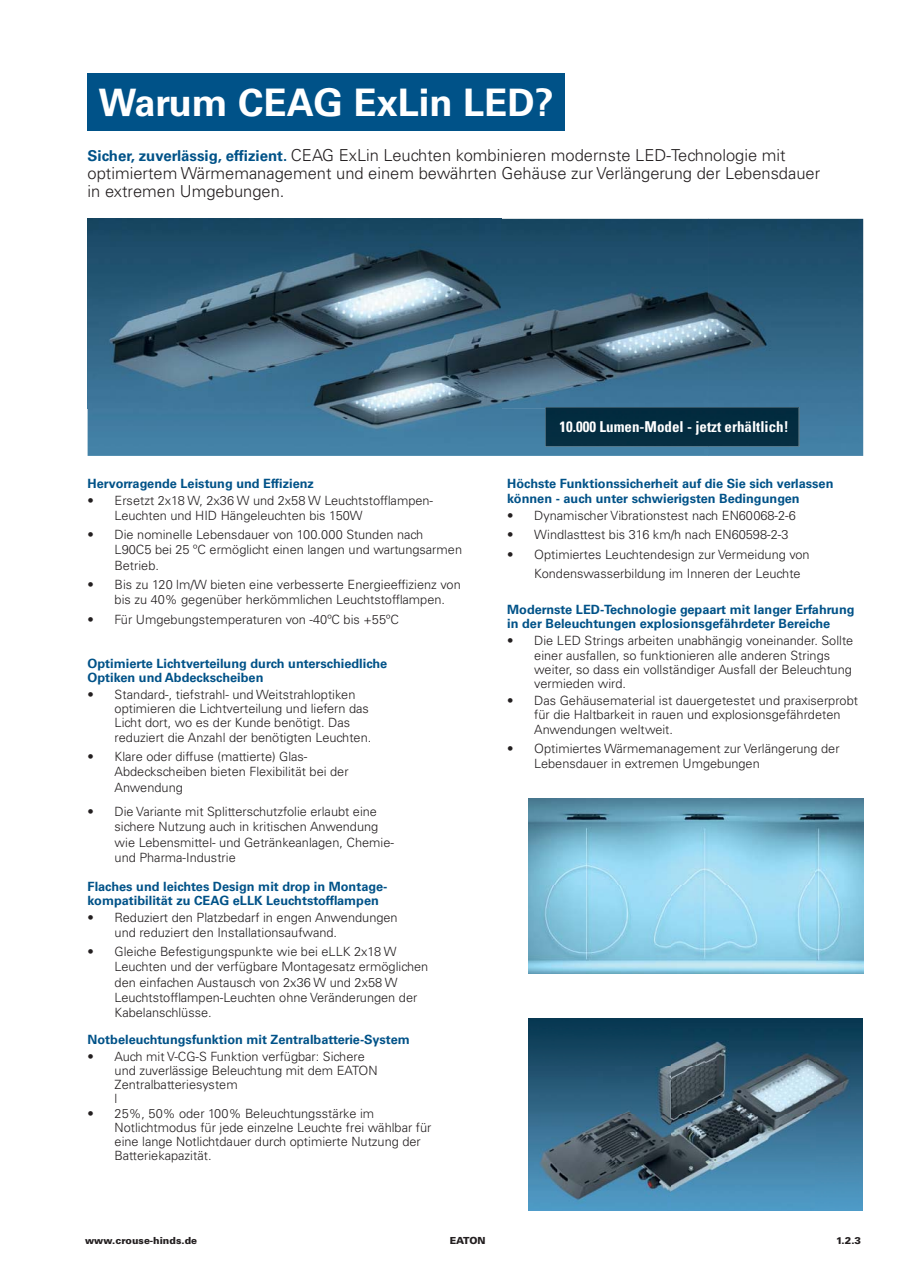
<style>
.page{position:relative;width:910px;height:1280px;background:#fff}
.page>*{position:absolute;margin:0;border:0;box-sizing:border-box;transform-origin:0 0}
.t1{font:700 37.95px "Univers LT Std";color:#fff}
.t2{font:300 16.5px/18px "Univers LT Std";color:#231f20}
.t3{font:700 condensed 15px "Univers LT Std";color:#fff}
.t4{font:300 12.75px/14.2px "Univers LT Std";color:#231f20}
.t5{font:700 12.75px/14.2px "Univers LT Std";color:#005288}
.t6{font:900 9.75px "Univers LT Pro 75";color:#231f20}
.s1{font-weight:700;font-size:15px;color:#005288}
</style>
<div class="page">
<img style="left:529px;top:799px;width:334px;height:174px">
<div style="left:88px;top:73px;width:477px;height:57px;background:#005288"></div>
<img style="left:88px;top:219px;width:775px;height:237px">
<img style="left:528px;top:1018px;width:335px;height:192px">
<img style="left:545px;top:407px;width:254px;height:39px">
<div style="left:546px;top:408px;width:253px;height:38px;background:#032c40"></div>
<h1 class="t1" style="left:99px;top:85px;width:457px">Warum CEAG ExLin LED?</h1>
<p class="t2" style="left:88px;top:147px;width:734px"><span class="s1">Sicher, zuverlässig, effizient.</span> CEAG ExLin Leuchten kombinieren modernste LED-Technologie mit optimiertem Wärmemanagement und einem bewährten Gehäuse zur Verlängerung der Lebensdauer in extremen Umgebungen.</p>
<p class="t5" style="left:88px;top:477px;width:228px">Hervorragende Leistung und Effizienz</p>
<p class="t4" style="left:115px;top:494px;width:320px;text-indent:-27px">• Ersetzt 2x18 W, 2x36 W und 2x58 W Leuchtstofflampen-<br>Leuchten und HID Hängeleuchten bis 150W</p>
<p class="t4" style="left:115px;top:528px;width:349px;line-height:15.3px;text-indent:-27px">• Die nominelle Lebensdauer von 100.000 Stunden nach<br>L90C5 bei 25 ºC ermöglicht einen langen und wartungsarmen<br>Betrieb.</p>
<p class="t4" style="left:115px;top:578px;width:348px;line-height:15.3px;text-indent:-27px">• Bis zu 120 lm/W bieten eine verbesserte Energieeffizienz von bis zu 40% gegenüber herkömmlichen Leuchtstofflampen.</p>
<p class="t4" style="left:88px;top:613px;width:313px">• Für Umgebungstemperaturen von -40ºC bis +55ºC</p>
<p class="t5" style="left:88px;top:657px;width:301px">Optimierte Lichtverteilung durch unterschiedliche<br>Optiken und Abdeckscheiben</p>
<p class="t4" style="left:115px;top:688px;width:258px;text-indent:-27px">• Standard-, tiefstrahl- und Weitstrahloptiken optimieren die Lichtverteilung und liefern das Licht dort, wo es der Kunde benötigt. Das reduziert die Anzahl der benötigten Leuchten.</p>
<p class="t4" style="left:115px;top:750px;width:235px;line-height:15.3px;text-indent:-27px">• Klare oder diffuse (mattierte) Glas-<br>Abdeckscheiben bieten Flexibilität bei der<br>Anwendung</p>
<p class="t4" style="left:115px;top:805px;width:281px;line-height:15.3px;text-indent:-27px">• Die Variante mit Splitterschutzfolie erlaubt eine sichere Nutzung auch in kritischen Anwendung wie Lebensmittel- und Getränkeanlagen, Chemie&shy;und Pharma-Industrie</p>
<p class="t5" style="left:88px;top:880px;width:301px">Flaches und leichtes Design mit drop in Montage&shy;kompatibilität zu CEAG eLLK Leuchtstofflampen</p>
<p class="t4" style="left:115px;top:911px;width:285px;text-indent:-27px">• Reduziert den Platzbedarf in engen Anwendungen und reduziert den Installationsaufwand.</p>
<p class="t4" style="left:115px;top:945px;width:315px;line-height:15.3px;text-indent:-27px">• Gleiche Befestigungspunkte wie bei eLLK 2x18 W Leuchten und der verfügbare Montagesatz ermöglichen den einfachen Austausch von 2x36 W und 2x58 W Leuchtstofflampen-Leuchten ohne Veränderungen der Kabelanschlüsse.</p>
<p class="t5" style="left:88px;top:1033px;width:324px">Notbeleuchtungsfunktion mit Zentralbatterie-System</p>
<p class="t4" style="left:115px;top:1050px;width:265px;text-indent:-27px">• Auch mit V-CG-S Funktion verfügbar: Sichere und zuverlässige Beleuchtung mit dem EATON<br>Zentralbatteriesystem<br>l</p>
<p class="t4" style="left:115px;top:1107px;width:318px;text-indent:-27px">• 25%, 50% oder 100% Beleuchtungsstärke im Notlichtmodus für jede einzelne Leuchte frei wählbar für eine lange Notlichtdauer durch optimierte Nutzung der Batteriekapazität.</p>
<p class="t3" style="left:560px;top:418px;width:231px">10.000 Lumen-Model - jetzt erhältlich!</p>
<p class="t5" style="left:507px;top:477px;width:328px">Höchste Funktionssicherheit auf die Sie sich verlassen können - auch unter schwierigsten Bedingungen</p>
<p class="t4" style="left:507px;top:509px;width:290px">• Dynamischer Vibrationstest nach EN60068-2-6</p>
<p class="t4" style="left:507px;top:528px;width:283px">• Windlasttest bis 316 km/h nach EN60598-2-3</p>
<p class="t4" style="left:534px;top:545px;width:277px;line-height:19.5px;text-indent:-27px">• Optimiertes Leuchtendesign zur Vermeidung von<br>Kondenswasserbildung im Inneren der Leuchte</p>
<p class="t5" style="left:507px;top:603px;width:349px">Modernste LED-Technologie gepaart mit langer Erfahrung in der Beleuchtungen explosionsgefährdeter Bereiche</p>
<p class="t4" style="left:534px;top:634px;width:321px;text-indent:-27px">• Die LED Strings arbeiten unabhängig voneinander. Sollte einer ausfallen, so funktionieren alle anderen Strings weiter, so dass ein vollständiger Ausfall der Beleuchtung vermieden wird.</p>
<p class="t4" style="left:534px;top:694px;width:325px;text-indent:-27px">• Das Gehäusematerial ist dauergetestet und praxiserprobt für die Haltbarkeit in rauen und explosionsgefährdeten<br>Anwendungen weltweit.</p>
<p class="t4" style="left:534px;top:742px;width:307px;line-height:15.3px;text-indent:-27px">• Optimiertes Wärmemanagement zur Verlängerung der<br>Lebensdauer in extremen Umgebungen</p>
<p class="t6" style="left:85px;top:1235px;width:114px">www.crouse-hinds.de</p>
<p class="t6" style="left:450px;top:1235px;width:37px">EATON</p>
<p class="t6" style="left:836px;top:1235px;width:26px">1.2.3</p>
</div>
